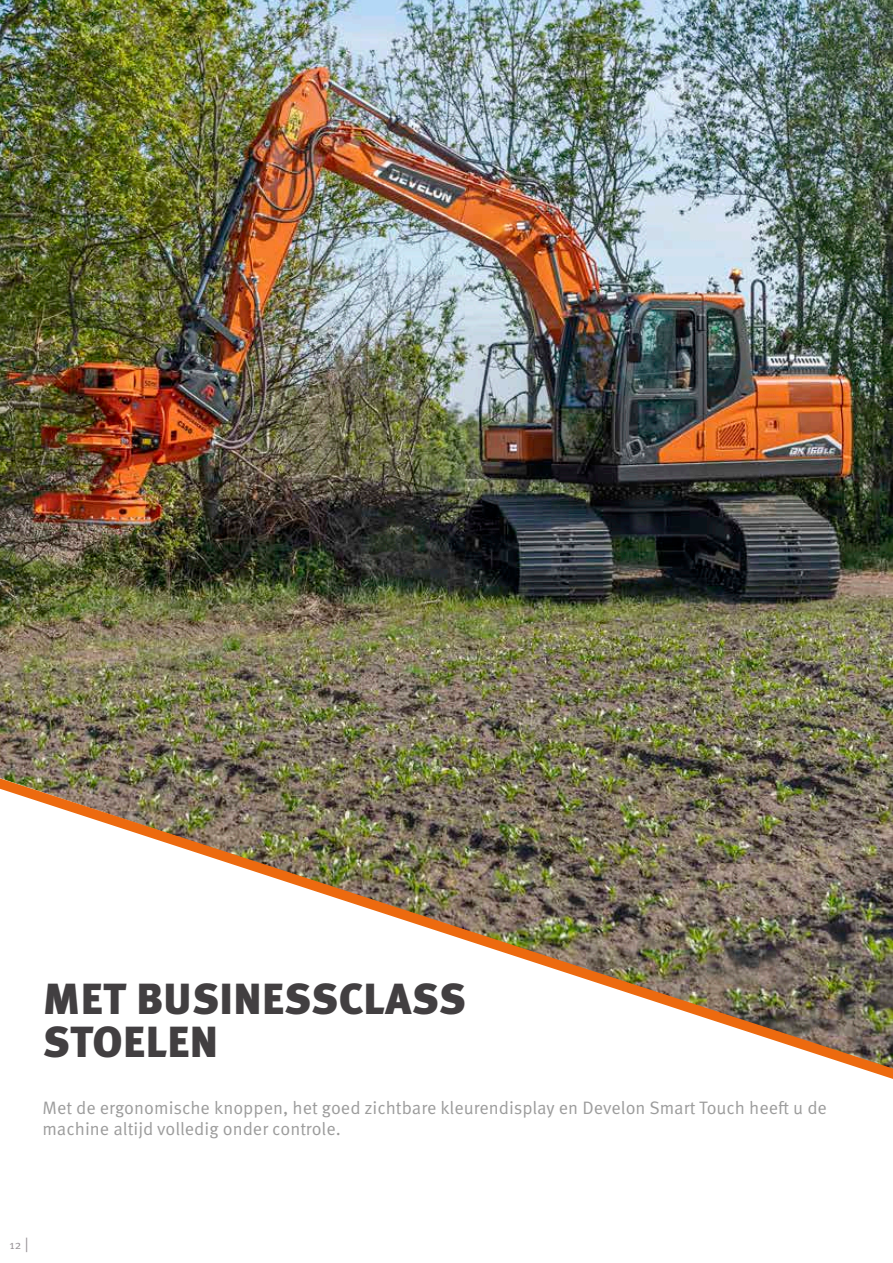
<style>
.page{position:relative;width:893px;height:1263px;background:#fff}
.page>*{position:absolute;margin:0;border:0;box-sizing:border-box;transform-origin:0 0}
.t1{font:900 43.5px/43.5px "Meta Pro";letter-spacing:.01em;color:#423f41}
.t2{font:18px/21.6px "Meta Pro Norm";color:#9c9c9c}
.t3{font:12px "Meta Pro Norm";color:#979296}
.s1{font-size:15px}
</style>
<div class="page">
<img style="left:0;top:0;width:893px;height:778px">
<img style="left:0;top:778px;width:893px;height:301px">
<h1 class="t1" style="left:43px;top:975px;width:425px">MET BUSINESSCLASS<br>STOELEN</h1>
<p class="t2" style="left:43px;top:1095px;width:786px">Met de ergonomische knoppen, het goed zichtbare kleurendisplay en Develon Smart Touch heeft u de machine altijd volledig onder controle.</p>
<p class="t3" style="left:10px;top:1235px;width:21px">12 <span class="s1">|</span></p>
</div>
